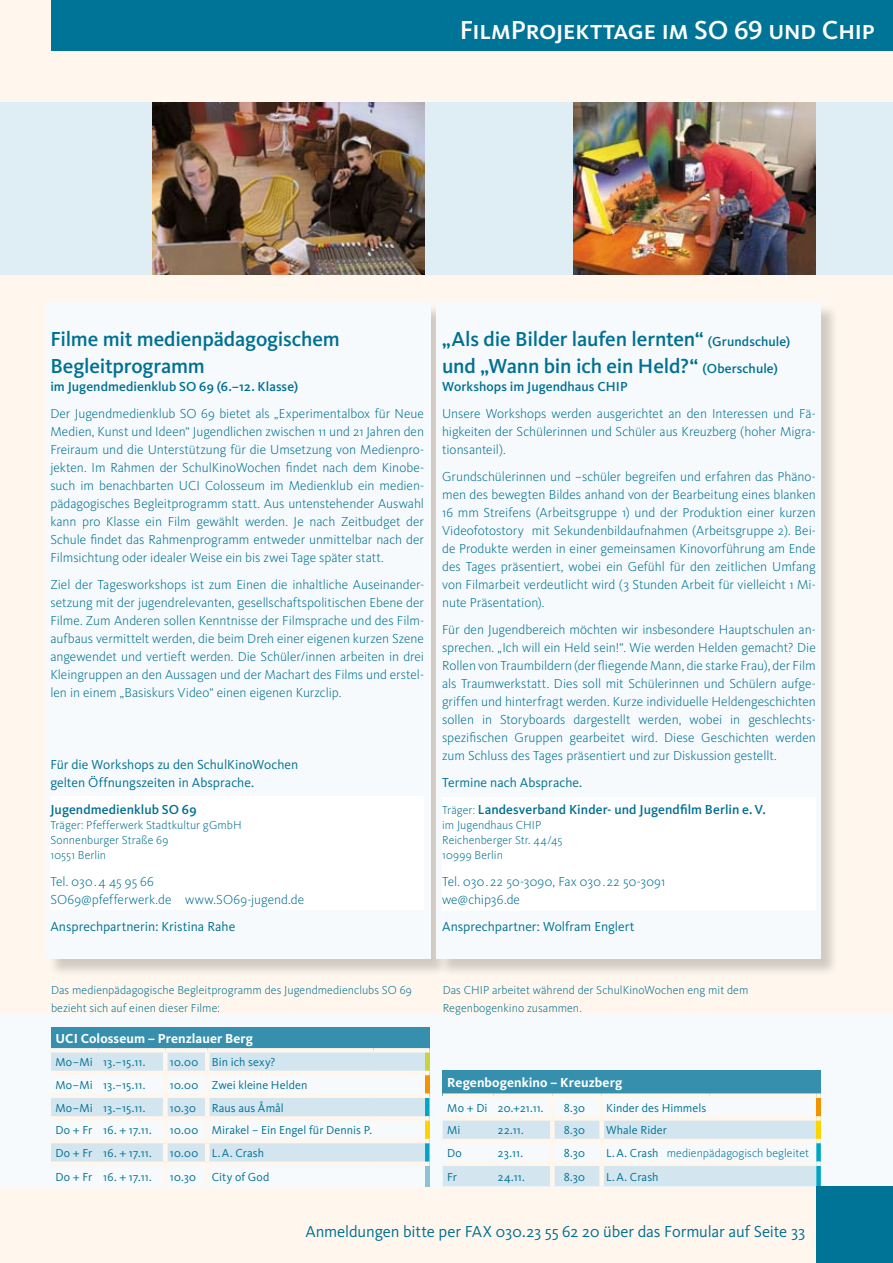
<style>
.page{position:relative;width:893px;height:1263px;background:#fff7ed}
.page>*{position:absolute;margin:0;border:0;box-sizing:border-box;transform-origin:0 0}
.t1{font:27px "Kievit Medium SC";letter-spacing:-.005em;color:#fff}
.t2{font:500 21px/27px "Kievit";letter-spacing:-.01em;color:#007092}
.t3{font:16.5px "Kievit";letter-spacing:-.01em;color:#007092}
.t4{font:300 13.5px/18px "Kievit";letter-spacing:-.005em;color:#007092;text-align:justify}
.t5{font:500 13.5px/27px "Kievit";letter-spacing:.005em;color:#007092}
.t6{font:13.5px/18px "Kievit";color:#007092}
.t7{font:700 13.5px "Kievit";letter-spacing:.005em;color:#fff}
.t8{font:300 12px/15px "Kievit";color:#007092}
.t9{font:12px "Kievit";letter-spacing:.01em;color:#007092}
.s1{font-size:13.5px}
.s2{font-weight:400}
.s3{font-weight:300;font-size:12px}
</style>
<div class="page">
<div style="left:0;top:1014px;width:893px;height:172px;background:#f6fafc"></div>
<div style="left:47px;top:304px;width:404px;height:674px;background:#1a171b;opacity:.2"></div>
<div style="left:46px;top:302px;width:384px;height:656px;background:#f6fafc"></div>
<div style="left:437px;top:304px;width:404px;height:674px;background:#1a171b;opacity:.2"></div>
<div style="left:436px;top:302px;width:384px;height:656px;background:#f6fafc"></div>
<div style="left:442px;top:797px;width:374px;height:113px;background:#fff"></div>
<div style="left:50px;top:797px;width:374px;height:113px;background:#fff"></div>
<div style="left:443px;top:1070px;width:378px;height:26px;background:#358fad"></div>
<svg style="left:443px;top:1093px;width:378px;height:93px"></svg>
<div style="left:51px;top:1028px;width:379px;height:22px;background:#358fad"></div>
<svg style="left:51px;top:1048px;width:379px;height:138px"></svg>
<div style="left:0;top:102px;width:893px;height:172px;background:#dfedf4"></div>
<img style="left:574px;top:103px;width:242px;height:171px">
<img style="left:152px;top:103px;width:272px;height:171px">
<div style="left:816px;top:1186px;width:77px;height:77px;background:#007496"></div>
<div style="left:51px;top:0;width:842px;height:51px;background:#007496"></div>
<h1 class="t1" style="left:460px;top:13px;width:416px">FilmProjekttage im SO 69 und Chip</h1>
<h2 class="t2" style="left:50px;top:325px;width:291px">Filme mit medienpädagogischem<br>Begleitprogramm</h2>
<p class="t5" style="left:50px;top:373px;width:249px">im Jugendmedienklub SO 69 (6.–12. Klasse)</p>
<p class="t4" style="left:50px;top:405px;width:375px">Der Jugendmedienklub SO 69 bietet als „Experimentalbox für Neue Medien, Kunst und Ideen“ Jugendlichen zwischen 11 und 21 Jahren den Freiraum und die Unterstützung für die Umsetzung von Medienpro&shy;jekten. Im Rahmen der SchulKinoWochen findet nach dem Kinobe&shy;such im benachbarten UCI Colosseum im Medienklub ein medien&shy;pädagogisches Begleitprogramm statt. Aus untenstehender Auswahl kann pro Klasse ein Film gewählt werden. Je nach Zeitbudget der Schule findet das Rahmenprogramm entweder unmittelbar nach der Filmsichtung oder idealer Weise ein bis zwei Tage später statt.</p>
<p class="t4" style="left:50px;top:576px;width:375px">Ziel der Tagesworkshops ist zum Einen die inhaltliche Auseinander&shy;setzung mit der jugendrelevanten, gesellschaftspolitischen Ebene der Filme. Zum Anderen sollen Kenntnisse der Filmsprache und des Film&shy;aufbaus vermittelt werden, die beim Dreh einer eigenen kurzen Szene angewendet und vertieft werden. Die Schüler/innen arbeiten in drei Kleingruppen an den Aussagen und der Machart des Films und erstel&shy;len in einem „Basiskurs Video“ einen eigenen Kurzclip.</p>
<p class="t6" style="left:50px;top:756px;width:249px">Für die Workshops zu den SchulKinoWochen gelten Öffnungszeiten in Absprache.</p>
<p class="t5" style="left:50px;top:796px;width:148px">Jugendmedienklub SO 69</p>
<p class="t8" style="left:50px;top:818px;width:193px">Träger: Pfefferwerk Stadtkultur gGmbH<br>Sonnenburger Straße 69<br>10551 Berlin</p>
<p class="t4" style="left:50px;top:873px;width:255px">Tel. 030.4 45 95 66<br>SO69@pfefferwerk.de www.SO69-jugend.de</p>
<p class="t6" style="left:50px;top:918px;width:186px">Ansprechpartnerin: Kristina Rahe</p>
<h2 class="t2" style="left:442px;top:325px;width:350px">„Als die Bilder laufen lernten“ <span class="s1">(Grundschule) </span>und „Wann bin ich ein Held?“ <span class="s1">(Oberschule)</span></h2>
<p class="t5" style="left:442px;top:373px;width:187px">Workshops im Jugendhaus CHIP</p>
<p class="t4" style="left:442px;top:405px;width:375px">Unsere Workshops werden ausgerichtet an den Interessen und Fä&shy;higkeiten der Schülerinnen und Schüler aus Kreuzberg (hoher Migra&shy;tionsanteil).</p>
<p class="t4" style="left:442px;top:468px;width:375px">Grundschülerinnen und –schüler begreifen und erfahren das Phäno&shy;men des bewegten Bildes anhand von der Bearbeitung eines blanken 16 mm Streifens (Arbeitsgruppe 1) und der Produktion einer kurzen Videofotostory mit Sekundenbildaufnahmen (Arbeitsgruppe 2). Bei&shy;de Produkte werden in einer gemeinsamen Kinovorführung am Ende des Tages präsentiert, wobei ein Gefühl für den zeitlichen Umfang von Filmarbeit verdeutlicht wird (3 Stunden Arbeit für vielleicht 1 Mi&shy;nute Präsentation).</p>
<p class="t4" style="left:442px;top:621px;width:375px">Für den Jugendbereich möchten wir insbesondere Hauptschulen an&shy;sprechen. „Ich will ein Held sein!“. Wie werden Helden gemacht? Die Rollen von Traumbildern (der fliegende Mann, die starke Frau), der Film als Traumwerkstatt. Dies soll mit Schülerinnen und Schülern aufge&shy;griffen und hinterfragt werden. Kurze individuelle Heldengeschichten sollen in Storyboards dargestellt werden, wobei in geschlechts&shy;spezifischen Gruppen gearbeitet wird. Diese Geschichten werden zum Schluss des Tages präsentiert und zur Diskussion gestellt.</p>
<p class="t5" style="left:442px;top:769px;width:325px"><span class="s2">Termine nach Absprache.<br></span><span class="s3">Träger:</span> Landesverband Kinder- und Jugendfilm Berlin e.V.</p>
<p class="t8" style="left:442px;top:818px;width:122px">im Jugendhaus CHIP<br>Reichenberger Str. 44/45<br>10999 Berlin</p>
<p class="t4" style="left:442px;top:873px;width:225px">Tel. 030.22 50-3090, Fax 030.22 50-3091 we@chip36.de</p>
<p class="t6" style="left:442px;top:918px;width:194px">Ansprechpartner: Wolfram Englert</p>
<p class="t8" style="left:51px;top:981px;width:362px;line-height:18px">Das medienpädagogische Begleitprogramm des Jugendmedienclubs SO 69 bezieht sich auf einen dieser Filme:</p>
<p class="t7" style="left:56px;top:1030px;width:199px">UCI Colosseum – Prenzlauer Berg</p>
<p class="t9" style="left:56px;top:1055px;width:91px">Mo–Mi 13.–15.11.</p>
<p class="t9" style="left:170px;top:1055px;width:107px">10.00 Bin ich sexy?</p>
<p class="t9" style="left:56px;top:1077px;width:91px">Mo–Mi 13.–15.11.</p>
<p class="t9" style="left:170px;top:1077px;width:139px">10.00 Zwei kleine Helden</p>
<p class="t9" style="left:56px;top:1100px;width:91px">Mo–Mi 13.–15.11.</p>
<p class="t9" style="left:170px;top:1100px;width:28px">10.30</p>
<p class="t9" style="left:212px;top:1100px;width:73px">Raus aus Åmål</p>
<p class="t9" style="left:56px;top:1123px;width:98px">Do + Fr 16. + 17.11.</p>
<p class="t9" style="left:170px;top:1123px;width:204px">10.00 Mirakel – Ein Engel für Dennis P.</p>
<p class="t9" style="left:56px;top:1145px;width:98px">Do + Fr 16. + 17.11.</p>
<p class="t9" style="left:170px;top:1145px;width:96px">10.00 L.A. Crash</p>
<p class="t9" style="left:56px;top:1169px;width:98px">Do + Fr 16. + 17.11.</p>
<p class="t9" style="left:170px;top:1169px;width:28px">10.30</p>
<p class="t9" style="left:212px;top:1169px;width:59px">City of God</p>
<p class="t8" style="left:443px;top:981px;width:307px;line-height:18px">Das CHIP arbeitet während der SchulKinoWochen eng mit dem<br>Regenbogenkino zusammen.</p>
<p class="t7" style="left:447px;top:1074px;width:177px">Regenbogenkino – Kreuzberg</p>
<p class="t9" style="left:447px;top:1100px;width:98px">Mo + Di 20.+21.11.</p>
<p class="t9" style="left:564px;top:1100px;width:23px">8.30</p>
<p class="t9" style="left:606px;top:1100px;width:102px">Kinder des Himmels</p>
<p class="t9" style="left:447px;top:1123px;width:15px">Mi</p>
<p class="t9" style="left:498px;top:1123px;width:27px">22.11.</p>
<p class="t9" style="left:564px;top:1123px;width:23px">8.30</p>
<p class="t9" style="left:606px;top:1123px;width:62px">Whale Rider</p>
<p class="t9" style="left:447px;top:1145px;width:16px">Do</p>
<p class="t9" style="left:498px;top:1145px;width:27px">23.11.</p>
<p class="t9" style="left:564px;top:1145px;width:23px">8.30</p>
<p class="t8" style="left:606px;top:1145px;width:204px"><span class="s2">L.A. Crash</span> medienpädagogisch begleitet</p>
<p class="t9" style="left:447px;top:1169px;width:11px">Fr</p>
<p class="t9" style="left:498px;top:1169px;width:28px">24.11.</p>
<p class="t9" style="left:564px;top:1169px;width:23px">8.30</p>
<p class="t9" style="left:606px;top:1169px;width:54px">L.A. Crash</p>
<p class="t3" style="left:305px;top:1222px;width:501px">Anmeldungen bitte per FAX 030.23 55 62 20 über das Formular auf Seite 33</p>
</div>
